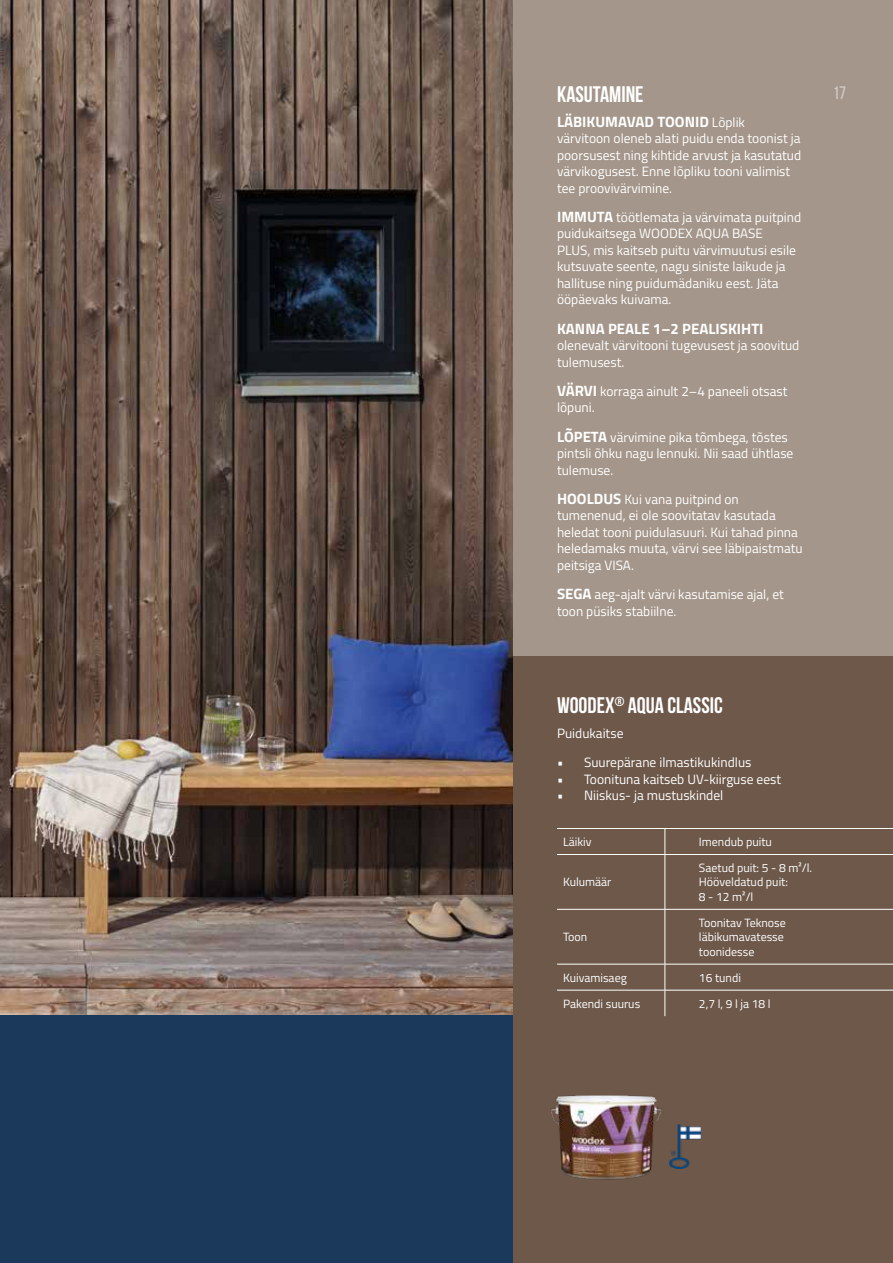
<style>
.page{position:relative;width:893px;height:1263px;background:#fff}
.page>*{position:absolute;margin:0;border:0;box-sizing:border-box;transform-origin:0 0}
.t1{font:700 22.5px "Bebas Neue";color:#fff}
.t2{font:18px "Bebas Neue";color:#d4cdc7}
.t3{font:700 15px "Titillium";color:#fff}
.t4{font:13.5px/16.5px "Titillium";color:#fff}
.t5{font:12px/14.4px "Titillium";color:#fff}
.s1{font-weight:400;font-size:13.5px}
.s2{font-weight:700;font-size:15px}
</style>
<div class="page">
<img style="left:0;top:0;width:514px;height:1015px">
<div style="left:0;top:1015px;width:514px;height:248px;background:#1b395a"></div>
<div style="left:514px;top:0;width:379px;height:656px;background:#a4968a"></div>
<div style="left:514px;top:656px;width:379px;height:607px;background:#6d584a"></div>
<img style="left:670px;top:1124px;width:31px;height:44px">
<hr style="left:557px;top:828px;width:108px;height:1px;background:#fff">
<hr style="left:665px;top:828px;width:228px;height:1px;background:#fff">
<hr style="left:557px;top:854px;width:108px;height:1px;background:#fff">
<hr style="left:665px;top:854px;width:228px;height:1px;background:#fff">
<hr style="left:557px;top:909px;width:108px;height:1px;background:#fff">
<hr style="left:665px;top:909px;width:228px;height:1px;background:#fff">
<hr style="left:557px;top:964px;width:108px;height:1px;background:#fff">
<hr style="left:665px;top:964px;width:228px;height:1px;background:#fff">
<hr style="left:557px;top:990px;width:108px;height:1px;background:#fff">
<hr style="left:665px;top:990px;width:228px;height:1px;background:#fff">
<svg style="left:665px;top:829px;width:1px;height:25px"></svg>
<hr style="left:665px;top:855px;width:1px;height:54px;background:#fff">
<hr style="left:665px;top:909px;width:1px;height:55px;background:#fff">
<svg style="left:665px;top:964px;width:1px;height:52px"></svg>
<img style="left:551px;top:1095px;width:111px;height:85px">
<h1 class="t1" style="left:557px;top:81px;width:88px">KASUTAMINE</h1>
<p class="t3" style="left:557px;top:110px;width:190px">LÄBIKUMAVAD TOONID <span class="s1">Lõplik</span></p>
<p class="t4" style="left:557px;top:129px;width:246px">värvitoon oleneb alati puidu enda toonist ja poorsusest ning kihtide arvust ja kasutatud värvikogusest. Enne lõpliku tooni valimist tee proovivärvimine.</p>
<p class="t4" style="left:557px;top:208px;width:246px"><span class="s2">IMMUTA</span> töötlemata ja värvimata puitpind puidukaitsega WOODEX AQUA BASE<br>PLUS, mis kaitseb puitu värvimuutusi esile kutsuvate seente, nagu siniste laikude ja hallituse ning puidumädaniku eest. Jäta ööpäevaks kuivama.</p>
<p class="t3" style="left:557px;top:317px;width:208px">KANNA PEALE 1–2 PEALISKIHTI</p>
<p class="t4" style="left:557px;top:336px;width:244px">olenevalt värvitooni tugevusest ja soovitud tulemusest.</p>
<p class="t4" style="left:557px;top:382px;width:232px"><span class="s2">VÄRVI</span> korraga ainult 2–4 paneeli otsast lõpuni.</p>
<p class="t4" style="left:557px;top:428px;width:238px"><span class="s2">LÕPETA</span> värvimine pika tõmbega, tõstes pintsli õhku nagu lennuki. Nii saad ühtlase tulemuse.</p>
<p class="t4" style="left:557px;top:490px;width:247px"><span class="s2">HOOLDUS</span> Kui vana puitpind on tumenenud, ei ole soovitatav kasutada heledat tooni puidulasuuri. Kui tahad pinna heledamaks muuta, värvi see läbipaistmatu peitsiga VISA.</p>
<p class="t4" style="left:557px;top:586px;width:228px"><span class="s2">SEGA</span> aeg-ajalt värvi kasutamise ajal, et toon püsiks stabiilne.</p>
<h2 class="t2" style="left:833px;top:83px;width:15px">17</h2>
<h1 class="t1" style="left:557px;top:693px;width:167px">WOODEX<sup>®</sup> AQUA CLASSIC</h1>
<p class="t4" style="left:557px;top:725px;width:68px">Puidukaitse</p>
<p class="t4" style="left:557px;top:754px;width:196px">• Suurepärane ilmastikukindlus</p>
<p class="t4" style="left:557px;top:770px;width:226px">• Toonituna kaitseb UV-kiirguse eest</p>
<p class="t4" style="left:557px;top:787px;width:168px">• Niiskus- ja mustuskindel</p>
<p class="t5" style="left:563px;top:834px;width:30px">Läikiv</p>
<p class="t5" style="left:699px;top:834px;width:75px">Imendub puitu</p>
<p class="t5" style="left:563px;top:874px;width:50px">Kulumäär</p>
<p class="t5" style="left:699px;top:860px;width:115px">Saetud puit: 5 - 8 m²/l.<br>Hööveldatud puit:<br>8 - 12 m²/l</p>
<p class="t5" style="left:563px;top:929px;width:26px">Toon</p>
<p class="t5" style="left:699px;top:915px;width:88px">Toonitav Teknose läbikumavatesse toonidesse</p>
<p class="t5" style="left:563px;top:970px;width:65px">Kuivamisaeg</p>
<p class="t5" style="left:699px;top:970px;width:44px">16 tundi</p>
<p class="t5" style="left:563px;top:996px;width:79px">Pakendi suurus</p>
<p class="t5" style="left:699px;top:996px;width:73px">2,7 l, 9 l ja 18 l</p>
</div>
